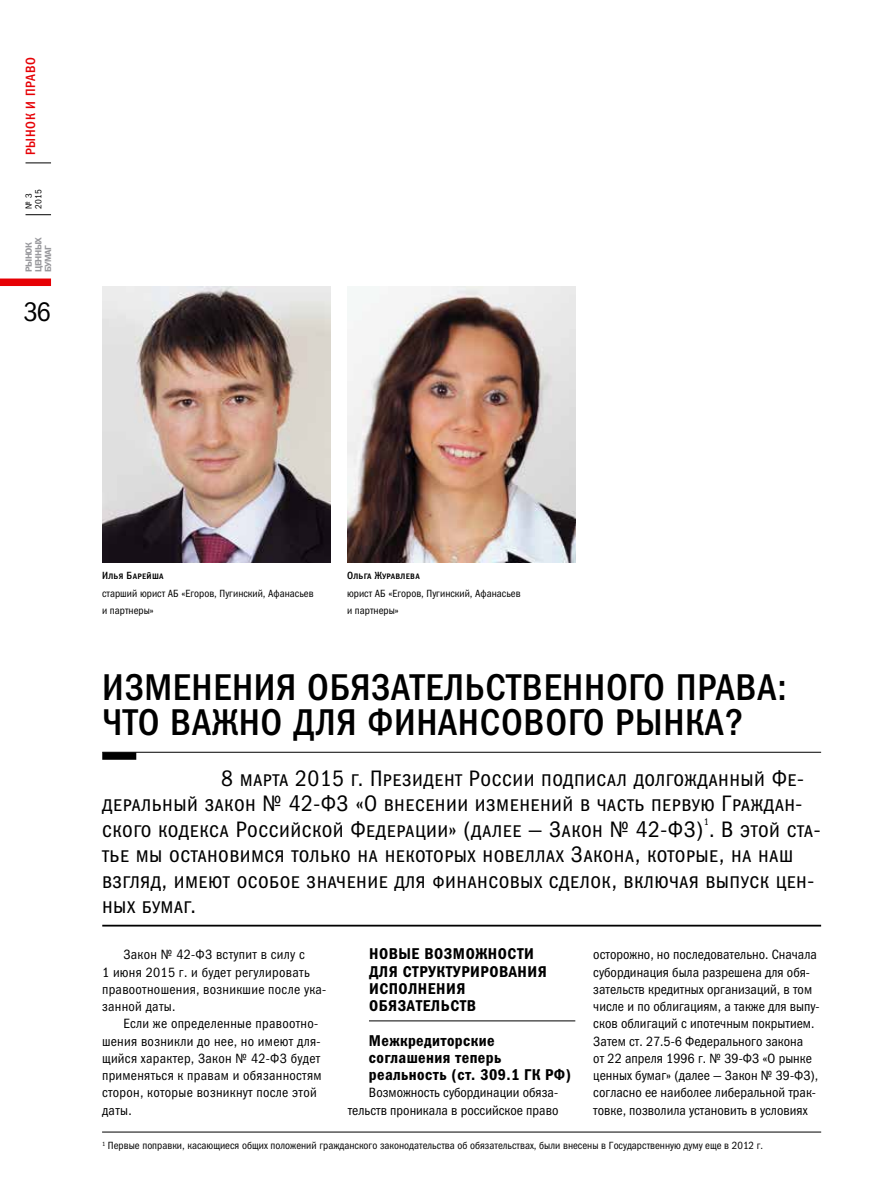
<style>
.page{position:relative;width:872px;height:1200px;background:#fff}
.page>*{position:absolute;margin:0;border:0;box-sizing:border-box;transform-origin:0 0}
.t1{font:37.5px/34.5px "Franklin Gothic Medi Cond ITC";letter-spacing:.02em;color:#000}
.t2{font:27px "Franklin Gothic Book Cond C";color:#000}
.t3{font:22.5px/25.5px "Franklin Gothic Book Cond SCC";letter-spacing:.02em;color:#000}
.t4{font:15.75px/17.2px "Franklin Gothic Demi Cond ITC";letter-spacing:.035em;color:#000}
.t5{font:15.75px/17.2px "Franklin Gothic Demi Cond C";letter-spacing:.025em;color:#000}
.t6{font:13.5px/17.2px "Franklin Gothic Book Cond ITC";color:#000;text-align:right}
.t7{font:13.5px/17.2px "Franklin Gothic Book Cond ITC";letter-spacing:.02em;color:#000}
.t8{font:13.5px "Franklin Gothic Medi Cond C";letter-spacing:.05em;color:#e60005}
.t9{font:10.5px/17.2px "Franklin Gothic Book Cond ITC";color:#000}
.t10{font:10.5px "Franklin Gothic Medi Cond SCC";letter-spacing:.025em;color:#000}
.t11{font:9.6px "Franklin Gothic Book Cond ITC";color:#000}
.t12{font:9px/9.6px "Franklin Gothic Demi C";letter-spacing:-.05em;color:#98989c}
.t13{font:9px/9.6px "Franklin Gothic Book Cond C";color:#000}
.s1{font-family:"Franklin Gothic Book Cond ITC"}
</style>
<div class="page">
<svg style="left:26px;top:214px;width:25px;height:1px"></svg>
<svg style="left:26px;top:163px;width:25px;height:1px"></svg>
<div style="left:0;top:278px;width:51px;height:8px;background:#e60005"></div>
<hr style="left:369px;top:1020px;width:206px;height:1px;background:#000">
<img style="left:102px;top:286px;width:228px;height:276px">
<img style="left:347px;top:286px;width:228px;height:276px">
<div style="left:102px;top:752px;width:34px;height:7px;background:#000"></div>
<hr style="left:102px;top:751px;width:719px;height:1px;background:#000">
<hr style="left:102px;top:924px;width:719px;height:2px;background:#000">
<hr style="left:102px;top:1131px;width:719px;height:1px;background:#000">
<p class="t8" style="left:23px;top:155px;width:100px;rotate:-90deg">рынок и право</p>
<p class="t13" style="left:24px;top:208px;width:21px;rotate:-90deg">№ 3<br>2015</p>
<p class="t12" style="left:24px;top:272px;width:37px;rotate:-90deg">РЫНОК<br>ЦЕННЫХ<br>БУМАГ</p>
<h2 class="t2" style="left:24px;top:296px;width:29px">36</h2>
<p class="t10" style="left:102px;top:570px;width:63px">Илья Барейша</p>
<p class="t9" style="left:102px;top:584px;width:213px">старший юрист АБ «Егоров, Пугинский, Афанасьев и партнеры»</p>
<p class="t10" style="left:347px;top:570px;width:74px">Ольга Журавлева</p>
<p class="t9" style="left:347px;top:584px;width:175px">юрист АБ «Егоров, Пугинский, Афанасьев и партнеры»</p>
<h1 class="t1" style="left:102px;top:670px;width:686px">изменения обязательственного права: что важно для финансового рынка?</h1>
<h3 class="t3" style="left:102px;top:764px;width:720px;text-indent:119px"><span class="s1">8</span> марта <span class="s1">2015</span> г. Президент России подписал долгожданный Фе&shy;деральный закон № <span class="s1">42</span>-ФЗ «О внесении изменений в часть первую Граждан&shy;ского кодекса Российской Федерации» (далее — Закон № <span class="s1">42</span>-ФЗ) . В этой ста-</h3>
<p class="t11" style="left:704px;top:816px;width:7px">1</p>
<h3 class="t3" style="left:102px;top:841px;width:713px">тье мы остановимся только на некоторых новеллах Закона, которые, на наш взгляд, имеют особое значение для финансовых сделок, включая выпуск цен&shy;ных бумаг.</h3>
<p class="t7" style="left:102px;top:945px;width:226px;text-indent:21px">Закон № 42-ФЗ вступит в силу с<br>1 июня 2015 г. и будет регулировать правоотношения, возникшие после ука&shy;занной даты.</p>
<p class="t7" style="left:102px;top:1014px;width:221px;text-indent:21px">Если же определенные правоотно&shy;шения возникли до нее, но имеют для&shy;щийся характер, Закон № 42-ФЗ будет применяться к правам и обязанностям сторон, которые возникнут после этой даты.</p>
<p class="t4" style="left:369px;top:945px;width:179px">НОВЫЕ ВОЗМОЖНОСТИ<br>ДЛЯ СТРУКТУРИРОВАНИЯ<br>ИСПОЛНЕНИЯ<br>ОБЯЗАТЕЛЬСТВ</p>
<p class="t5" style="left:369px;top:1030px;width:204px">Межкредиторские соглашения теперь реальность (ст. 309.1 ГК РФ)</p>
<p class="t6" style="left:348px;top:1083px;width:212px">Возможность субординации обяза&shy;тельств проникала в российское право</p>
<p class="t6" style="left:593px;top:945px;width:228px;text-align:left">осторожно, но последовательно. Сначала субординация была разрешена для обя&shy;зательств кредитных организаций, в том числе и по облигациям, а также для выпу&shy;сков облигаций с ипотечным покрытием.<br>Затем ст. 27.5-6 Федерального закона<br>от 22 апреля 1996 г. № 39-ФЗ «О рынке ценных бумаг» (далее — Закон № 39-ФЗ), согласно ее наиболее либеральной трак&shy;товке, позволила установить в условиях</p>
<p class="t9" style="left:102px;top:1136px;width:662px"><sup>1</sup> Первые поправки, касающиеся общих положений гражданского законодательства об обязательствах, были внесены в Государственную думу еще в 2012 г.</p>
</div>
